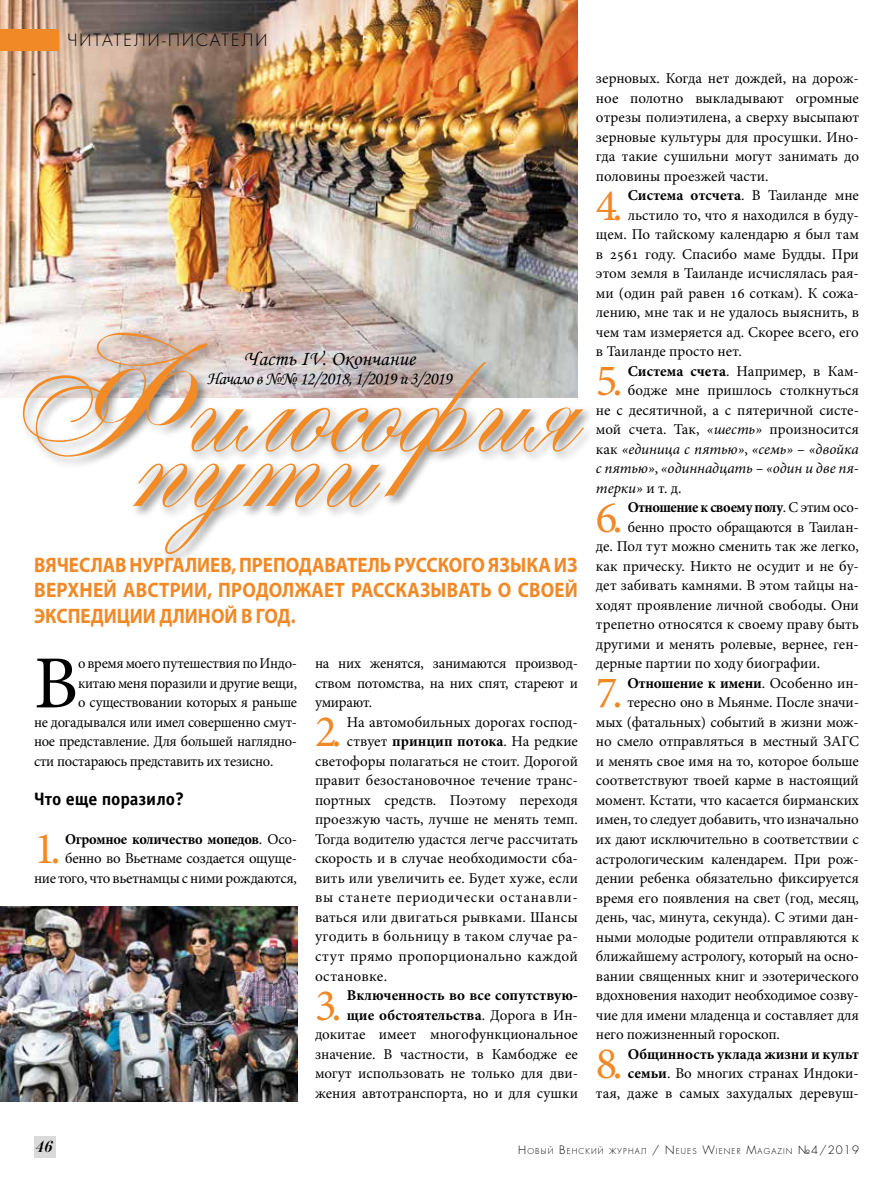
<style>
.page{position:relative;width:893px;height:1191px;background:#fff}
.page>*{position:absolute;margin:0;border:0;box-sizing:border-box;transform-origin:0 0}
.t1{font:193.5px "Alexandra Script";color:#f28a25}
.t2{font:75px "Minion Pro";color:#000}
.t3{font:45px "Minion Pro";color:#f18827}
.t4{font:45px "Minion Pro";color:#f28a25}
.t5{font:700 21px/25.5px "Myriad Pro";color:#f18927;text-align:justify;scale:.9 1}
.t6{font:21px "Monotype Corsiva";color:#000}
.t7{font:18px "Monotype Corsiva";letter-spacing:-.04em;color:#000}
.t8{font:18px "Officina Sans Bold C";color:#000}
.t9{font:16.5px "Favorit Light C";letter-spacing:.13em;color:#000}
.t10{font:italic 16.5px "Paragon Nord C";color:#000}
.t11{font:15px/19.5px "Minion Pro";letter-spacing:-.005em;color:#000;text-align:right}
.t12{font:15px "Minion Pro";letter-spacing:.02em;color:#000}
.t13{font:italic 15px "Minion Pro";color:#000}
.t14{font:700 15px "Minion Pro";letter-spacing:-.01em;color:#000}
.t15{font:15px "Minion Pro";letter-spacing:.05em;color:#000}
.t16{font:700 15px "Minion Pro";letter-spacing:-.03em;color:#000;scale:.96 1}
.t17{font:15px "Minion Pro";letter-spacing:.025em;color:#000}
.t18{font:7.8px "Favorit Light C";letter-spacing:.145em;color:#000}
.s1{font-weight:700}
.s2{font-weight:400}
.s3{font-style:italic}
.s4{font-style:normal}
.s5{font-size:11.25px}
</style>
<div class="page">
<div style="left:34px;top:1136px;width:21px;height:22px;background:#dadada"></div>
<img style="left:0;top:0;width:578px;height:398px">
<div style="left:0;top:29px;width:59px;height:22px;background:#f18927"></div>
<div style="left:19px;top:329px;width:577px;height:237px;background:#000;opacity:.5"></div>
<img style="left:0;top:906px;width:297px;height:195px">
<p class="t9" style="left:67px;top:29px;width:201px">ЧИТАТЕЛИ-ПИСАТЕЛИ</p>
<h1 class="t1" style="left:20px;top:317px;width:559px">Философия</h1>
<h3 class="t6" style="left:244px;top:345px;width:173px">Часть IV. Окончание</h3>
<p class="t7" style="left:207px;top:368px;width:246px">Начало в №№ 12/2018, 1/2019 и 3/2019</p>
<h1 class="t1" style="left:133px;top:373px;width:242px">пути</h1>
<h3 class="t5" style="left:34px;top:551px;width:605px">ВЯЧЕСЛАВ НУРГАЛИЕВ, ПРЕПОДАВАТЕЛЬ РУССКОГО ЯЗЫКА ИЗ ВЕРХНЕЙ АВСТРИИ, ПРОДОЛЖАЕТ РАССКАЗЫВАТЬ О СВОЕЙ ЭКСПЕДИЦИИ ДЛИНОЙ В ГОД.</h3>
<h2 class="t2" style="left:34px;top:633px;width:46px">В</h2>
<p class="t11" style="left:78px;top:654px;width:220px">о время моего путешествия по Индо-</p>
<p class="t11" style="left:78px;top:673px;width:220px">китаю меня поразили и другие вещи,</p>
<p class="t11" style="left:78px;top:693px;width:220px">о существовании которых я раньше</p>
<p class="t11" style="left:34px;top:712px;width:264px">не догадывался или имел совершенно смут-</p>
<p class="t11" style="left:34px;top:732px;width:264px">ное представление. Для большей наглядно-</p>
<p class="t11" style="left:34px;top:751px;width:241px">сти постараюсь представить их тезисно.</p>
<p class="t8" style="left:34px;top:788px;width:152px">Что еще поразило?</p>
<h3 class="t4" style="left:34px;top:819px;width:28px">1.</h3>
<p class="t11" style="left:34px;top:829px;width:264px"><span class="s1">Огромное количество мопедов</span>. Осо&shy;бенно во Вьетнаме создается ощуще-<br>ние того, что вьетнамцы с ними рождаются,</p>
<p class="t11" style="left:315px;top:654px;width:264px;text-align:justify">на них женятся, занимаются производ&shy;ством потомства, на них спят, стареют и умирают.</p>
<h3 class="t3" style="left:315px;top:702px;width:28px">2.</h3>
<p class="t11" style="left:347px;top:712px;width:233px">На автомобильных дорогах господ-</p>
<p class="t11" style="left:347px;top:732px;width:233px">ствует <span class="s1">принцип потока</span>. На редкие</p>
<p class="t11" style="left:315px;top:751px;width:264px">светофоры полагаться не стоит. Дорогой</p>
<p class="t11" style="left:315px;top:771px;width:264px">правит безостановочное течение транс-</p>
<p class="t11" style="left:315px;top:790px;width:264px">портных средств. Поэтому переходя</p>
<p class="t11" style="left:315px;top:810px;width:264px">проезжую часть, лучше не менять темп.</p>
<p class="t11" style="left:315px;top:829px;width:264px">Тогда водителю удастся легче рассчитать</p>
<p class="t11" style="left:315px;top:849px;width:264px">скорость и в случае необходимости сба-</p>
<p class="t11" style="left:315px;top:868px;width:264px">вить или увеличить ее. Будет хуже, если</p>
<p class="t15" style="left:315px;top:887px;width:264px">вы станете периодически останавли-</p>
<p class="t12" style="left:315px;top:907px;width:264px">ваться или двигаться рывками. Шансы</p>
<p class="t12" style="left:315px;top:926px;width:264px">угодить в больницу в таком случае ра-</p>
<p class="t12" style="left:315px;top:946px;width:264px">стут прямо пропорционально каждой</p>
<p class="t17" style="left:315px;top:965px;width:74px">остановке.</p>
<h3 class="t3" style="left:315px;top:975px;width:28px">3.</h3>
<p class="t11" style="left:315px;top:985px;width:264px"><span class="s1">Включенность во все сопутствую-<br>щие обстоятельства</span>. Дорога в Ин&shy;докитае имеет многофункциональное значение. В частности, в Камбодже ее могут использовать не только для дви&shy;жения автотранспорта, но и для сушки</p>
<p class="t11" style="left:596px;top:69px;width:264px;text-align:justify">зерновых. Когда нет дождей, на дорож&shy;ное полотно выкладывают огромные отрезы полиэтилена, а сверху высыпают зерновые культуры для просушки. Ино&shy;гда такие сушильни могут занимать до половины проезжей части.</p>
<h3 class="t3" style="left:596px;top:175px;width:28px">4.</h3>
<p class="t14" style="left:628px;top:185px;width:233px">Система отсчета<span class="s2">. В Таиланде мне</span></p>
<p class="t11" style="left:628px;top:205px;width:233px">льстило то, что я находился в буду-</p>
<p class="t11" style="left:596px;top:225px;width:264px">щем. По тайскому календарю я был там</p>
<p class="t11" style="left:596px;top:244px;width:264px">в 2561 году. Спасибо маме Будды. При</p>
<p class="t11" style="left:596px;top:264px;width:264px">этом земля в Таиланде исчислялась рая-</p>
<p class="t11" style="left:596px;top:283px;width:264px">ми (один рай равен 16 соткам). К сожа-</p>
<p class="t11" style="left:596px;top:303px;width:264px">лению, мне так и не удалось выяснить, в</p>
<p class="t11" style="left:596px;top:322px;width:264px">чем там измеряется ад. Скорее всего, его</p>
<p class="t11" style="left:596px;top:342px;width:147px">в Таиланде просто нет.</p>
<h3 class="t3" style="left:596px;top:351px;width:28px">5.</h3>
<p class="t11" style="left:628px;top:361px;width:233px"><span class="s1">Система счета</span>. Например, в Кам-</p>
<p class="t11" style="left:628px;top:381px;width:233px">бодже мне пришлось столкнуться</p>
<p class="t11" style="left:596px;top:400px;width:264px">не с десятичной, а с пятеричной систе-</p>
<p class="t11" style="left:596px;top:420px;width:264px">мой счета. Так, <span class="s3">«шесть»</span> произносится</p>
<p class="t13" style="left:596px;top:439px;width:264px"><span class="s4">как</span> «единица с пятью»<span class="s4">,</span> «семь» – «двойка</p>
<p class="t13" style="left:596px;top:458px;width:264px">с пятью»<span class="s4">,</span> «одиннадцать – «один и две пя-</p>
<p class="t13" style="left:596px;top:478px;width:87px">терки» <span class="s4">и т. д.</span></p>
<h3 class="t3" style="left:596px;top:487px;width:28px">6.</h3>
<p class="t16" style="left:628px;top:497px;width:242px">Отношение к своему полу<span class="s2">. С этим осо-</span></p>
<p class="t11" style="left:628px;top:517px;width:233px">бенно просто обращаются в Таилан-</p>
<p class="t11" style="left:596px;top:537px;width:264px">де. Пол тут можно сменить так же легко,</p>
<p class="t11" style="left:596px;top:556px;width:264px">как прическу. Никто не осудит и не бу-</p>
<p class="t11" style="left:596px;top:576px;width:264px">дет забивать камнями. В этом тайцы на-</p>
<p class="t11" style="left:596px;top:595px;width:264px">ходят проявление личной свободы. Они</p>
<p class="t11" style="left:596px;top:615px;width:264px">трепетно относятся к своему праву быть</p>
<p class="t11" style="left:596px;top:634px;width:264px">другими и менять ролевые, вернее, ген-</p>
<p class="t11" style="left:596px;top:654px;width:226px">дерные партии по ходу биографии.</p>
<h3 class="t3" style="left:596px;top:663px;width:28px">7.</h3>
<p class="t14" style="left:627px;top:672px;width:233px">Отношение к имени<span class="s2">. Особенно ин-</span></p>
<p class="t11" style="left:627px;top:693px;width:233px">тересно оно в Мьянме. После значи-</p>
<p class="t11" style="left:596px;top:712px;width:264px">мых (фатальных) событий в жизни мож-</p>
<p class="t11" style="left:596px;top:732px;width:264px">но смело отправляться в местный ЗАГС</p>
<p class="t11" style="left:596px;top:751px;width:264px">и менять свое имя на то, которое больше</p>
<p class="t11" style="left:596px;top:771px;width:264px">соответствуют твоей карме в настоящий</p>
<p class="t11" style="left:596px;top:790px;width:264px">момент. Кстати, что касается бирманских</p>
<p class="t11" style="left:596px;top:810px;width:264px">имен, то следует добавить, что изначально</p>
<p class="t11" style="left:596px;top:829px;width:264px">их дают исключительно в соответствии с</p>
<p class="t11" style="left:596px;top:849px;width:264px">астрологическим календарем. При рож-</p>
<p class="t11" style="left:596px;top:868px;width:264px">дении ребенка обязательно фиксируется</p>
<p class="t11" style="left:596px;top:888px;width:264px">время его появления на свет (год, месяц,</p>
<p class="t11" style="left:596px;top:907px;width:264px">день, час, минута, секунда). С этими дан-</p>
<p class="t11" style="left:596px;top:927px;width:264px">ными молодые родители отправляются к</p>
<p class="t11" style="left:596px;top:946px;width:264px">ближайшему астрологу, который на осно-</p>
<p class="t11" style="left:596px;top:966px;width:264px">вании священных книг и эзотерического</p>
<p class="t11" style="left:596px;top:985px;width:264px">вдохновения находит необходимое созву-</p>
<p class="t11" style="left:596px;top:1005px;width:264px">чие для имени младенца и составляет для</p>
<p class="t11" style="left:596px;top:1024px;width:185px">него пожизненный гороскоп.</p>
<h3 class="t3" style="left:596px;top:1033px;width:28px">8.</h3>
<p class="t11" style="left:596px;top:1044px;width:264px"><span class="s1">Общинность уклада жизни и культ семьи</span>. Во многих странах Индоки-<br>тая, даже в самых захудалых деревуш-</p>
<p class="t10" style="left:35px;top:1137px;width:19px">46</p>
<p class="t18" style="left:518px;top:1145px;width:342px"><span class="s5">Н</span>ОВЫЙ <span class="s5">В</span>ЕНСКИЙ ЖУРНАЛ <span class="s5">/</span> <span class="s5">N</span>EUES <span class="s5">W</span>IEN ER <span class="s5">M</span>AGAZIN <span class="s5">№4/2019</span></p>
</div>
